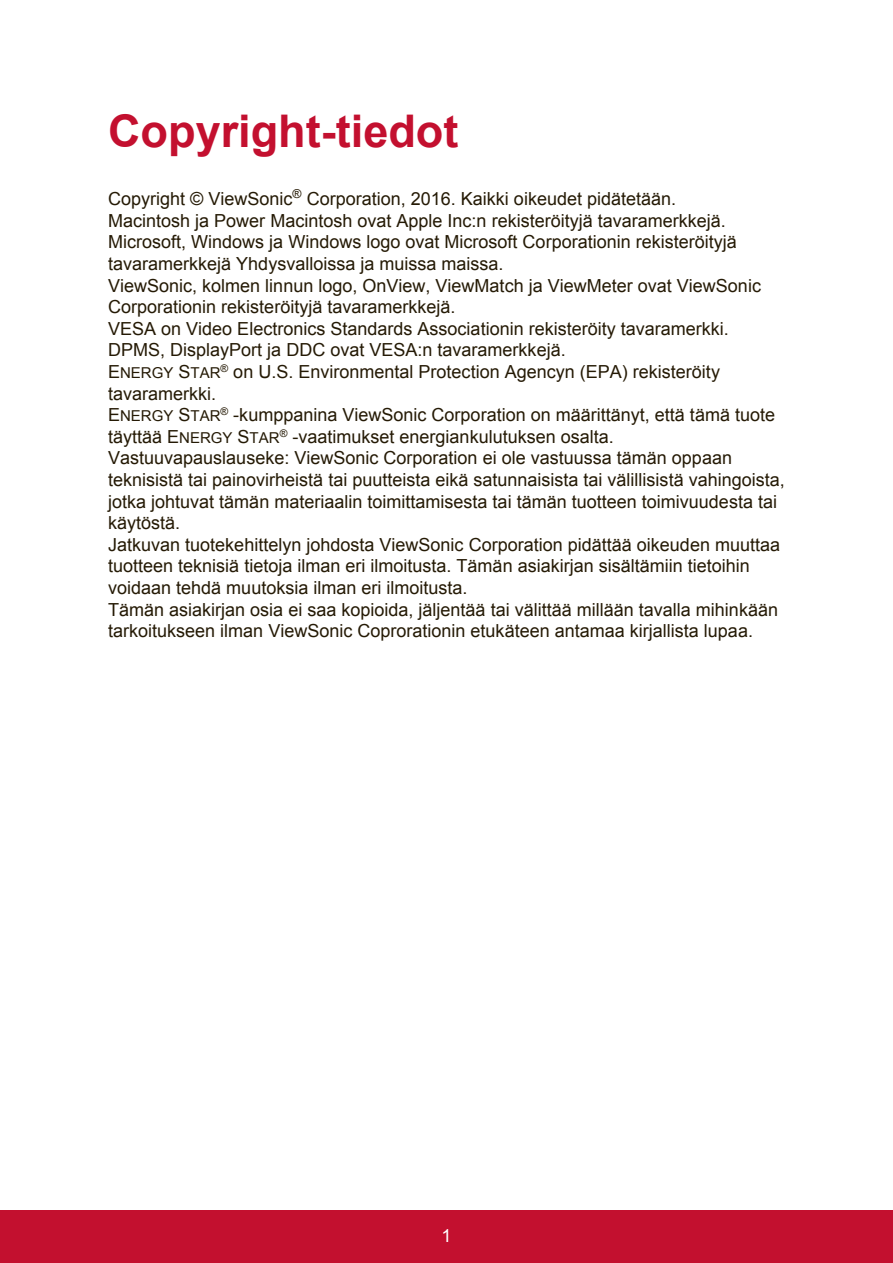
<style>
.page{position:relative;width:893px;height:1263px;background:#fff}
.page>*{position:absolute;margin:0;border:0;box-sizing:border-box;transform-origin:0 0}
.t1{font:700 45px "Arial";color:#c3102f}
.t2{font:18px/21.6px "Arial";color:#251a05}
.t3{font:18px "Arial";color:#fff}
.s1{font-size:15px}
</style>
<div class="page">
<div style="left:0;top:1210px;width:892px;height:53px;background:#c3102f"></div>
<h1 class="t1" style="left:108px;top:101px;width:351px">Copyright-tiedot</h1>
<p class="t2" style="left:108px;top:188px;width:678px">Copyright © ViewSonic<sup>®</sup> Corporation, 2016. Kaikki oikeudet pidätetään.<br>Macintosh ja Power Macintosh ovat Apple Inc:n rekisteröityjä tavaramerkkejä.<br>Microsoft, Windows ja Windows logo ovat Microsoft Corporationin rekisteröityjä tavaramerkkejä Yhdysvalloissa ja muissa maissa.<br>ViewSonic, kolmen linnun logo, OnView, ViewMatch ja ViewMeter ovat ViewSonic Corporationin rekisteröityjä tavaramerkkejä.<br>VESA on Video Electronics Standards Associationin rekisteröity tavaramerkki.<br>DPMS, DisplayPort ja DDC ovat VESA:n tavaramerkkejä.<br>E<span class="s1">NERGY</span> S<span class="s1">TAR</span><sup>®</sup> on U.S. Environmental Protection Agencyn (EPA) rekisteröity tavaramerkki.<br>E<span class="s1">NERGY</span> S<span class="s1">TAR</span><sup>®</sup> -kumppanina ViewSonic Corporation on määrittänyt, että tämä tuote täyttää E<span class="s1">NERGY</span> S<span class="s1">TAR</span><sup>®</sup> -vaatimukset energiankulutuksen osalta.<br>Vastuuvapauslauseke: ViewSonic Corporation ei ole vastuussa tämän oppaan teknisistä tai painovirheistä tai puutteista eikä satunnaisista tai välillisistä vahingoista, jotka johtuvat tämän materiaalin toimittamisesta tai tämän tuotteen toimivuudesta tai käytöstä.<br>Jatkuvan tuotekehittelyn johdosta ViewSonic Corporation pidättää oikeuden muuttaa tuotteen teknisiä tietoja ilman eri ilmoitusta. Tämän asiakirjan sisältämiin tietoihin voidaan tehdä muutoksia ilman eri ilmoitusta.<br>Tämän asiakirjan osia ei saa kopioida, jäljentää tai välittää millään tavalla mihinkään tarkoitukseen ilman ViewSonic Coprorationin etukäteen antamaa kirjallista lupaa.</p>
<p class="t3" style="left:441px;top:1223px;width:12px">1</p>
</div>
